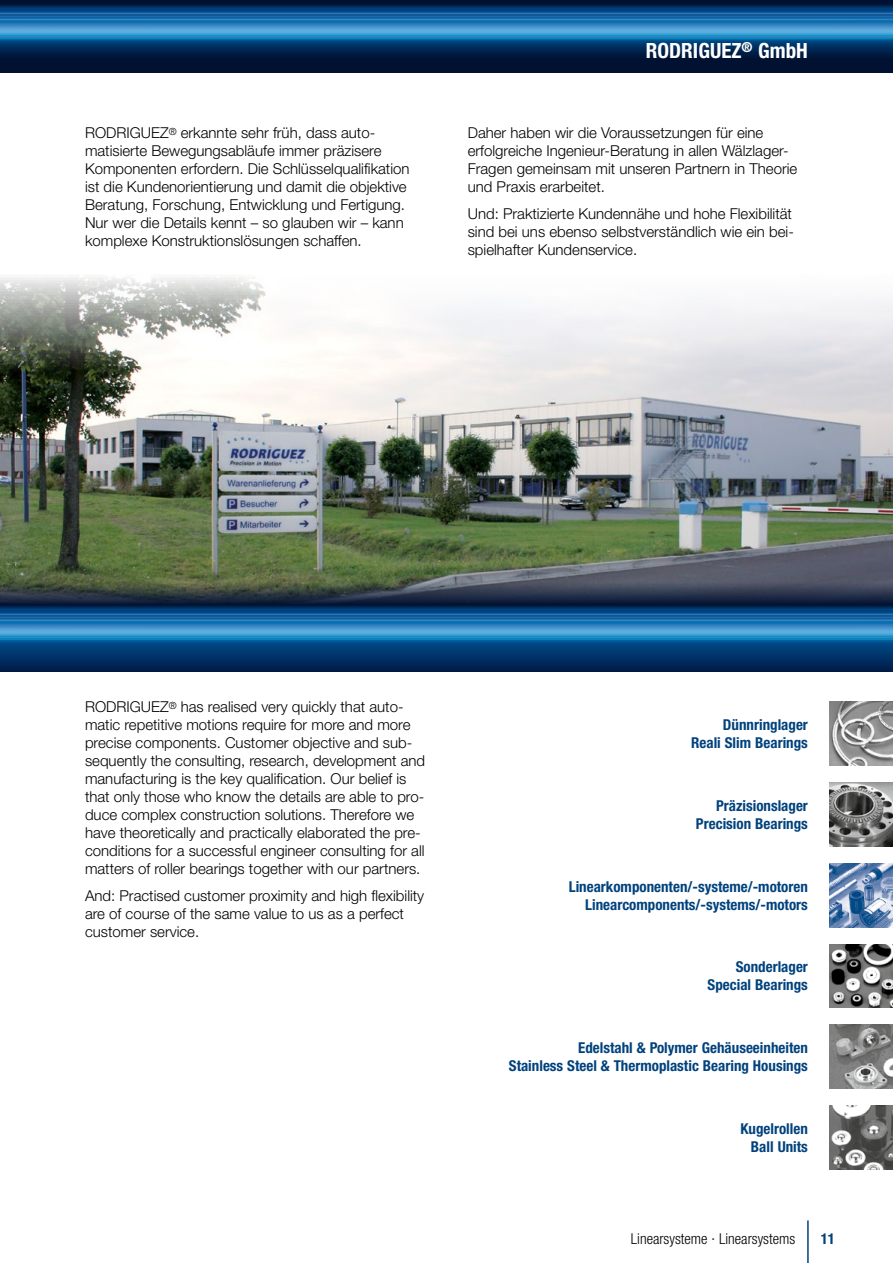
<style>
.page{position:relative;width:893px;height:1263px;background:#fff}
.page>*{position:absolute;margin:0;border:0;box-sizing:border-box;transform-origin:0 0}
.t1{font:700 condensed 21px "Helvetica Neue LT Std";color:#fff}
.t2{font:300 15px/18px "Helvetica Neue LT Std";color:#000}
.t3{font:700 condensed 15px/18px "Helvetica Neue LT Std";color:#00427d;text-align:right}
.t4{font:300 condensed 15px "Helvetica Neue LT Std";color:#000}
</style>
<div class="page">
<hr style="left:807px;top:1220px;width:2px;height:43px;background:#00427d">
<div style="left:0;top:0;width:893px;height:72px;background:#001131"></div>
<img style="left:0;top:5px;width:893px;height:51px">
<img style="left:0;top:277px;width:893px;height:306px">
<img style="left:829px;top:702px;width:64px;height:63px">
<img style="left:829px;top:782px;width:64px;height:64px">
<img style="left:829px;top:863px;width:64px;height:64px">
<img style="left:830px;top:944px;width:63px;height:64px">
<img style="left:829px;top:1025px;width:64px;height:64px">
<img style="left:829px;top:1106px;width:64px;height:63px">
<img style="left:0;top:583px;width:893px;height:89px">
<h1 class="t1" style="left:646px;top:37px;width:164px">RODRIGUEZ<sup>®</sup> GmbH</h1>
<p class="t2" style="left:85px;top:124px;width:326px">RODRIGUEZ<sup>®</sup> erkannte sehr früh, dass auto&shy;matisierte Bewegungsabläufe immer präzisere Komponenten erfordern. Die Schlüsselqualifikation ist die Kundenorientierung und damit die objektive Beratung, Forschung, Entwicklung und Fertigung.<br>Nur wer die Details kennt – so glauben wir – kann komplexe Konstruktionslösungen schaffen.</p>
<p class="t2" style="left:468px;top:124px;width:331px">Daher haben wir die Voraussetzungen für eine erfolgreiche Ingenieur-Beratung in allen Wälzlager-Fragen gemeinsam mit unseren Partnern in Theorie und Praxis erarbeitet.</p>
<p class="t2" style="left:468px;top:204px;width:328px">Und: Praktizierte Kundennähe und hohe Flexibilität sind bei uns ebenso selbstverständlich wie ein bei&shy;spielhafter Kundenservice.</p>
<p class="t2" style="left:85px;top:698px;width:342px">RODRIGUEZ<sup>®</sup> has realised very quickly that auto&shy;matic repetitive motions require for more and more precise components. Customer objective and sub&shy;sequently the consulting, research, development and manufacturing is the key qualification. Our belief is that only those who know the details are able to pro&shy;duce complex construction solutions. Therefore we have theoretically and practically elaborated the pre&shy;conditions for a successful engineer consulting for all matters of roller bearings together with our partners.</p>
<p class="t2" style="left:85px;top:886px;width:341px">And: Practised customer proximity and high flexibility are of course of the same value to us as a perfect customer service.</p>
<p class="t3" style="left:691px;top:715px;width:118px">Dünnringlager<br>Reali Slim Bearings</p>
<p class="t3" style="left:696px;top:796px;width:113px">Präzisionslager<br>Precision Bearings</p>
<p class="t3" style="left:569px;top:877px;width:241px">Linearkomponenten/-systeme/-motoren<br>Linearcomponents/-systems/-motors</p>
<p class="t3" style="left:708px;top:958px;width:102px">Sonderlager<br>Special Bearings</p>
<p class="t3" style="left:509px;top:1038px;width:301px">Edelstahl &amp; Polymer Gehäuseeinheiten<br>Stainless Steel &amp; Thermoplastic Bearing Housings</p>
<p class="t3" style="left:740px;top:1119px;width:69px">Kugelrollen<br>Ball Units</p>
<p class="t4" style="left:631px;top:1230px;width:166px">Linearsysteme · Linearsystems</p>
<p class="t3" style="left:821px;top:1229px;width:16px">11</p>
</div>
